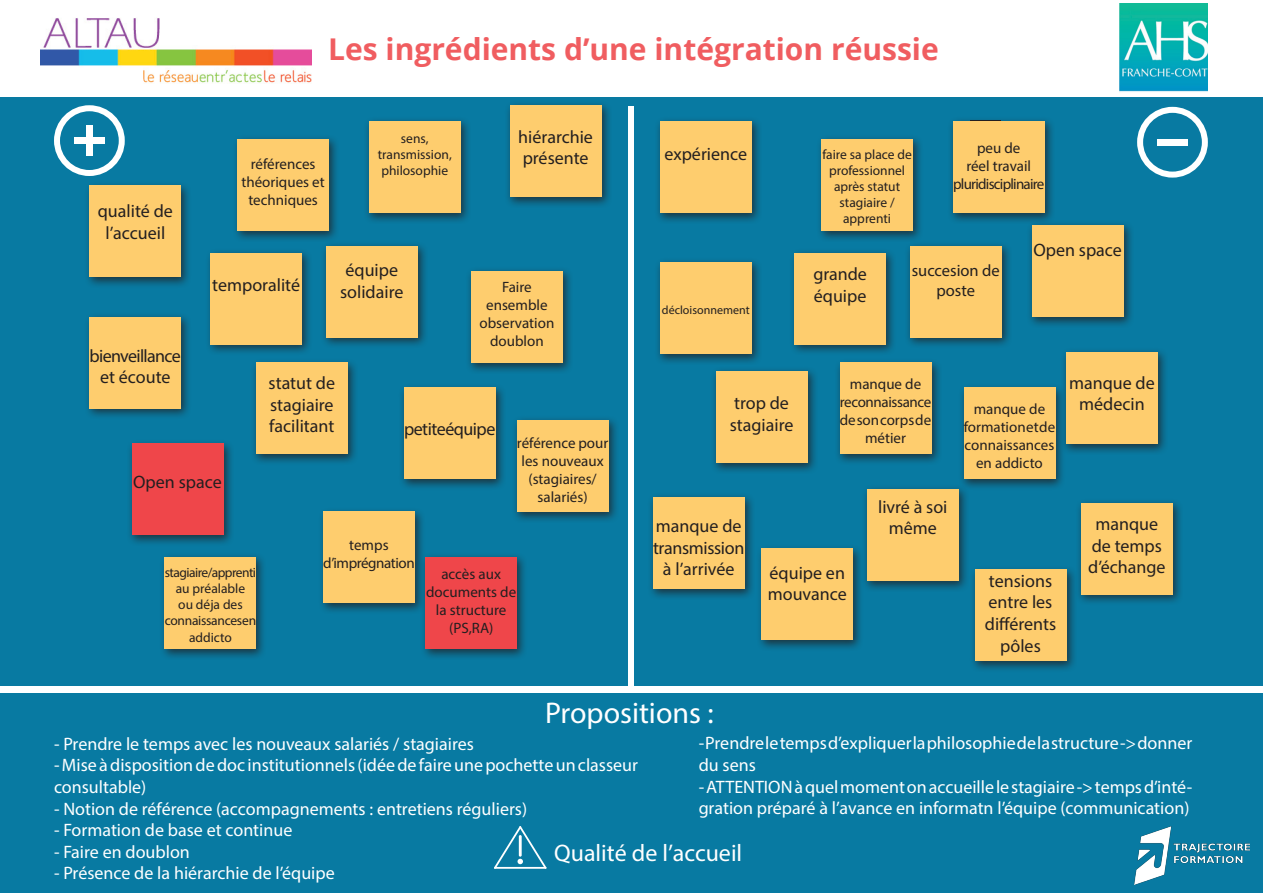
<style>
.page{position:relative;width:1263px;height:893px;background:#087aa2}
.page>*{position:absolute;margin:0;border:0;box-sizing:border-box;transform-origin:0 0}
.t1{font:700 30px "Open Sans";color:#f05d60}
.t2{font:30px "Myriad Pro";color:#fff}
.t3{font:24px "Myriad Pro";color:#fff}
.t4{font:18px/21.6px "Myriad Pro";color:#fff}
.t5{font:18px/21.6px "Myriad Pro";color:#231f20}
.t6{font:18px/21.6px "Myriad Pro";letter-spacing:-.035em;color:#231f20;text-align:center}
.t7{font:18px "Myriad Pro";letter-spacing:-.03em;color:#231f20}
.t8{font:16.5px/19.8px "Myriad Pro";color:#231f20;text-align:center}
.t9{font:15px/18px "Myriad Pro";color:#231f20;text-align:center}
.t10{font:15px/18px "Myriad Pro";letter-spacing:-.05em;color:#231f20;text-align:center}
.t11{font:15px/18px "Myriad Pro";letter-spacing:-.025em;color:#231f20;text-align:center}
.t12{font:13.5px/16.2px "Myriad Pro";color:#231f20;text-align:center}
.t13{font:13.5px/16.2px "Myriad Pro";letter-spacing:-.02em;color:#231f20;text-align:center}
.t14{font:12px "Myriad Pro";color:#231f20}
</style>
<div class="page">
<div style="left:0;top:687px;width:1263px;height:6px;background:#fff"></div>
<div style="left:628px;top:106px;width:5px;height:586px;background:#fff"></div>
<div style="left:54px;top:105px;width:71px;height:71px;border:6px solid #fff;border-radius:50%"></div>
<div style="left:1137px;top:107px;width:71px;height:71px;border:6px solid #fff;border-radius:50%"></div>
<div style="left:74px;top:137px;width:31px;height:7px;background:#fff"></div>
<div style="left:1157px;top:139px;width:31px;height:6px;background:#fff"></div>
<div style="left:86px;top:125px;width:7px;height:31px;background:#fff"></div>
<div style="left:84px;top:181px;width:108px;height:108px;background:#231f20;opacity:.75"></div>
<div style="left:90px;top:186px;width:91px;height:91px;background:#fecd6e"></div>
<div style="left:654px;top:117px;width:108px;height:108px;background:#231f20;opacity:.75"></div>
<div style="left:660px;top:121px;width:91px;height:92px;background:#fecd6e"></div>
<div style="left:84px;top:312px;width:108px;height:108px;background:#231f20;opacity:.75"></div>
<div style="left:90px;top:317px;width:91px;height:91px;background:#fecd6e"></div>
<div style="left:654px;top:258px;width:108px;height:108px;background:#231f20;opacity:.75"></div>
<div style="left:660px;top:263px;width:91px;height:91px;background:#fecd6e"></div>
<div style="left:126px;top:439px;width:108px;height:108px;background:#231f20;opacity:.75"></div>
<div style="left:132px;top:444px;width:91px;height:91px;background:#ef464a"></div>
<div style="left:710px;top:367px;width:108px;height:108px;background:#231f20;opacity:.75"></div>
<div style="left:716px;top:372px;width:91px;height:91px;background:#fecd6e"></div>
<div style="left:647px;top:493px;width:108px;height:108px;background:#231f20;opacity:.75"></div>
<div style="left:653px;top:498px;width:91px;height:91px;background:#fecd6e"></div>
<div style="left:232px;top:135px;width:108px;height:108px;background:#231f20;opacity:.75"></div>
<div style="left:237px;top:139px;width:92px;height:92px;background:#fecd6e"></div>
<div style="left:816px;top:135px;width:108px;height:108px;background:#231f20;opacity:.75"></div>
<div style="left:821px;top:139px;width:92px;height:92px;background:#fecd6e"></div>
<div style="left:205px;top:248px;width:108px;height:108px;background:#231f20;opacity:.75"></div>
<div style="left:210px;top:253px;width:92px;height:91px;background:#fecd6e"></div>
<div style="left:789px;top:248px;width:108px;height:108px;background:#231f20;opacity:.75"></div>
<div style="left:794px;top:253px;width:92px;height:91px;background:#fecd6e"></div>
<div style="left:251px;top:358px;width:108px;height:108px;background:#231f20;opacity:.75"></div>
<div style="left:256px;top:363px;width:92px;height:91px;background:#fecd6e"></div>
<div style="left:834px;top:358px;width:108px;height:108px;background:#231f20;opacity:.75"></div>
<div style="left:840px;top:363px;width:91px;height:91px;background:#fecd6e"></div>
<div style="left:159px;top:552px;width:108px;height:108px;background:#231f20;opacity:.75"></div>
<div style="left:165px;top:557px;width:91px;height:92px;background:#fecd6e"></div>
<div style="left:756px;top:544px;width:108px;height:108px;background:#231f20;opacity:.75"></div>
<div style="left:762px;top:549px;width:91px;height:91px;background:#fecd6e"></div>
<div style="left:363px;top:117px;width:108px;height:108px;background:#231f20;opacity:.75"></div>
<div style="left:369px;top:121px;width:91px;height:92px;background:#fecd6e"></div>
<div style="left:947px;top:117px;width:108px;height:108px;background:#231f20;opacity:.75"></div>
<div style="left:953px;top:121px;width:91px;height:92px;background:#fecd6e"></div>
<div style="left:320px;top:241px;width:108px;height:108px;background:#231f20;opacity:.75"></div>
<div style="left:326px;top:246px;width:91px;height:91px;background:#fecd6e"></div>
<div style="left:904px;top:241px;width:108px;height:108px;background:#231f20;opacity:.75"></div>
<div style="left:910px;top:246px;width:91px;height:91px;background:#fecd6e"></div>
<div style="left:398px;top:383px;width:108px;height:108px;background:#231f20;opacity:.75"></div>
<div style="left:404px;top:388px;width:91px;height:91px;background:#fecd6e"></div>
<div style="left:958px;top:383px;width:108px;height:108px;background:#231f20;opacity:.75"></div>
<div style="left:964px;top:388px;width:91px;height:91px;background:#fecd6e"></div>
<div style="left:318px;top:507px;width:108px;height:108px;background:#231f20;opacity:.75"></div>
<div style="left:323px;top:512px;width:92px;height:91px;background:#fecd6e"></div>
<div style="left:861px;top:484px;width:108px;height:108px;background:#231f20;opacity:.75"></div>
<div style="left:867px;top:489px;width:91px;height:92px;background:#fecd6e"></div>
<div style="left:504px;top:101px;width:108px;height:108px;background:#231f20;opacity:.75"></div>
<div style="left:510px;top:106px;width:91px;height:91px;background:#fecd6e"></div>
<div style="left:1026px;top:221px;width:108px;height:108px;background:#231f20;opacity:.75"></div>
<div style="left:1032px;top:225px;width:91px;height:92px;background:#fecd6e"></div>
<div style="left:466px;top:266px;width:108px;height:108px;background:#231f20;opacity:.75"></div>
<div style="left:471px;top:271px;width:92px;height:92px;background:#fecd6e"></div>
<div style="left:1060px;top:347px;width:108px;height:108px;background:#231f20;opacity:.75"></div>
<div style="left:1066px;top:352px;width:91px;height:92px;background:#fecd6e"></div>
<div style="left:511px;top:415px;width:108px;height:108px;background:#231f20;opacity:.75"></div>
<div style="left:517px;top:420px;width:91px;height:92px;background:#fecd6e"></div>
<div style="left:1075px;top:498px;width:108px;height:108px;background:#231f20;opacity:.75"></div>
<div style="left:1081px;top:503px;width:91px;height:91px;background:#fecd6e"></div>
<div style="left:420px;top:552px;width:108px;height:108px;background:#231f20;opacity:.75"></div>
<div style="left:425px;top:557px;width:92px;height:92px;background:#ef464a"></div>
<div style="left:969px;top:565px;width:108px;height:108px;background:#231f20;opacity:.75"></div>
<div style="left:975px;top:570px;width:91px;height:91px;background:#fecd6e"></div>
<img style="left:1135px;top:826px;width:115px;height:59px">
<svg style="left:494px;top:826px;width:53px;height:43px"></svg>
<hr style="left:519px;top:835px;width:3px;height:22px;background:#fff">
<div style="left:0;top:0;width:1263px;height:96px;background:#fff"></div>
<img style="left:40px;top:18px;width:271px;height:66px">
<img style="left:1119px;top:3px;width:89px;height:89px">
<p class="t5" style="left:98px;top:200px;width:77px">qualité de</p>
<p class="t5" style="left:105px;top:222px;width:61px">l’accueil</p>
<p class="t1" style="left:328px;top:28px;width:612px">Les ingrédients d’une intégration réussie</p>
<p class="t9" style="left:241px;top:154px;width:85px">références théoriques et techniques</p>
<p class="t12" style="left:378px;top:130px;width:76px">sens, transmission, philosophie</p>
<p class="t5" style="left:518px;top:125px;width:76px">hiérarchie présente</p>
<p class="t5" style="left:664px;top:143px;width:84px">expérience</p>
<p class="t12" style="left:822px;top:146px;width:91px">faire sa place de professionnel après statut stagiaire / apprenti</p>
<p class="t10" style="left:953px;top:138px;width:93px">peu de<br>réel travail pluridisciplinaire</p>
<p class="t5" style="left:1033px;top:239px;width:90px">Open space</p>
<p class="t5" style="left:212px;top:274px;width:89px">temporalité</p>
<p class="t5" style="left:340px;top:259px;width:65px">équipe solidaire</p>
<p class="t9" style="left:479px;top:277px;width:76px">Faire ensemble observation doublon</p>
<p class="t14" style="left:662px;top:303px;width:89px">décloisonnement</p>
<p class="t5" style="left:813px;top:263px;width:55px">grande équipe</p>
<p class="t8" style="left:912px;top:260px;width:90px">succesion de poste</p>
<p class="t6" style="left:90px;top:345px;width:93px">bienveillance et écoute</p>
<p class="t5" style="left:133px;top:471px;width:90px">Open space</p>
<p class="t5" style="left:269px;top:372px;width:68px;text-align:justify">statut de stagiaire facilitant</p>
<p class="t7" style="left:404px;top:417px;width:93px">petite équipe</p>
<p class="t9" style="left:517px;top:434px;width:93px">référence pour les nouveaux (stagiaires/ salariés)</p>
<p class="t13" style="left:165px;top:564px;width:93px">stagiaire/apprenti au préalable<br>ou déja des connaissances en addicto</p>
<p class="t11" style="left:323px;top:535px;width:93px">temps d’imprégnation</p>
<p class="t9" style="left:426px;top:565px;width:92px">accès aux documents de la structure (PS,RA)</p>
<p class="t5" style="left:730px;top:392px;width:65px">trop de stagiaire</p>
<p class="t9" style="left:840px;top:375px;width:93px">manque de reconnaissance de son corps de métier</p>
<p class="t5" style="left:653px;top:515px;width:93px;text-align:center">manque de transmission à l’arrivée</p>
<p class="t5" style="left:768px;top:562px;width:81px">équipe en mouvance</p>
<p class="t5" style="left:878px;top:495px;width:71px;text-align:center">livré à soi même</p>
<p class="t9" style="left:964px;top:400px;width:93px">manque de formation et de connaissances en addicto</p>
<p class="t5" style="left:1069px;top:371px;width:87px;text-align:center">manque de médecin</p>
<p class="t5" style="left:985px;top:570px;width:73px;text-align:center">tensions entre les différents pôles</p>
<p class="t5" style="left:1088px;top:513px;width:79px;text-align:center">manque de temps d’échange</p>
<p class="t2" style="left:545px;top:695px;width:170px">Propositions :</p>
<p class="t4" style="left:699px;top:732px;width:495px">- Prendre le temps d’expliquer la philosophie de la structure -&gt; donner du sens</p>
<p class="t4" style="left:699px;top:775px;width:495px">- ATTENTION à quel moment on accueille le stagiaire -&gt; temps d’inté&shy;gration préparé à l’avance en informatn l’équipe (communication)</p>
<p class="t3" style="left:554px;top:838px;width:190px">Qualité de l’accueil</p>
<p class="t4" style="left:54px;top:733px;width:421px">- Prendre le temps avec les nouveaux salariés / stagiaires</p>
<p class="t4" style="left:54px;top:754px;width:585px">- Mise à disposition de doc institutionnels (idée de faire une pochette un classeur consultable)</p>
<p class="t4" style="left:54px;top:797px;width:475px">- Notion de référence (accompagnements : entretiens réguliers)</p>
<p class="t4" style="left:54px;top:819px;width:240px">- Formation de base et continue</p>
<p class="t4" style="left:54px;top:841px;width:137px">- Faire en doublon</p>
<p class="t4" style="left:54px;top:862px;width:282px">- Présence de la hiérarchie de l’équipe</p>
</div>
